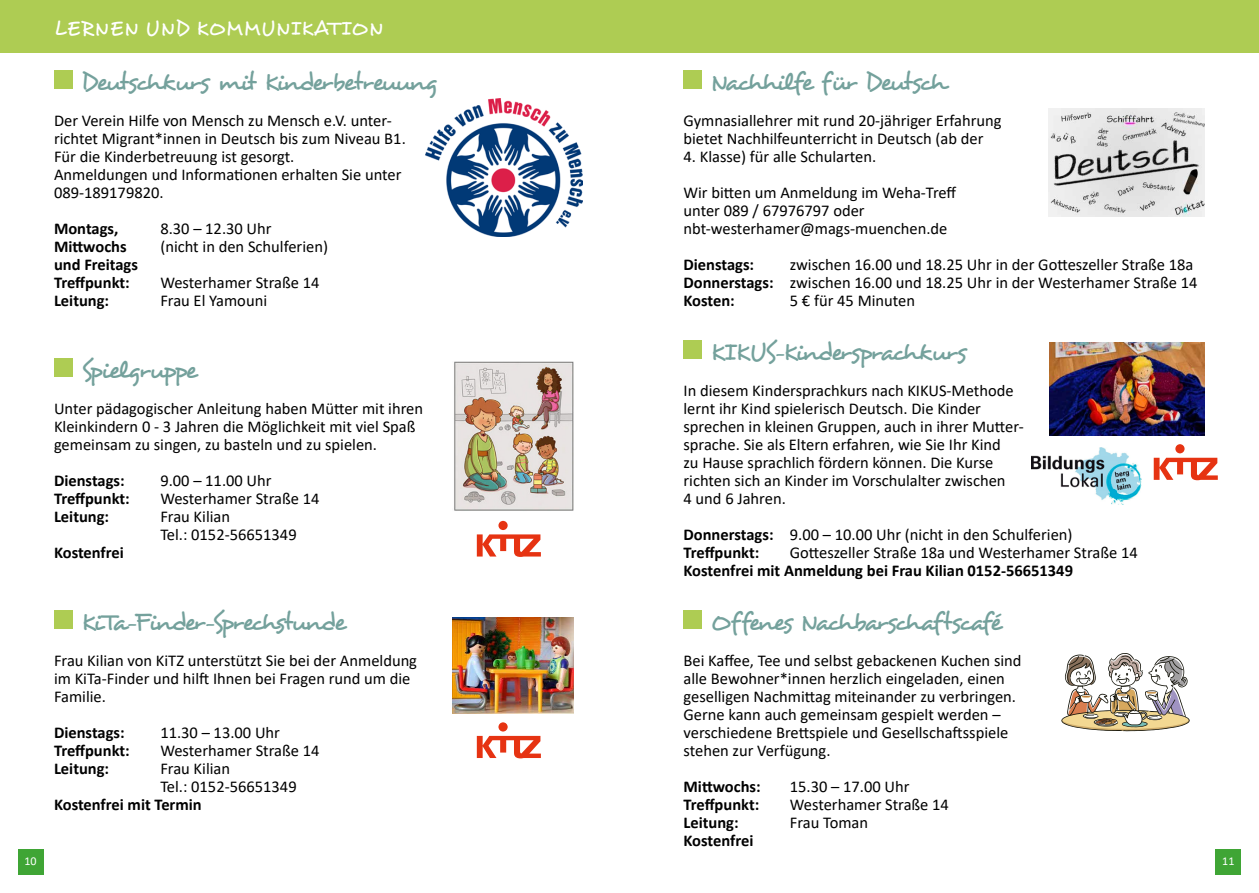
<style>
.page{position:relative;width:1259px;height:893px;background:#fff}
.page>*{position:absolute;margin:0;border:0;box-sizing:border-box;transform-origin:0 0}
.t1{font:25.5px "Desyrel";letter-spacing:-.075em;color:#74a19c}
.t2{font:25.5px "Desyrel";letter-spacing:-.05em;color:#74a19c}
.t3{font:21px "Desyrel";letter-spacing:.055em;color:#fff}
.t4{font:16.5px/18px "Calibri";color:#000}
.t5{font:700 16.5px/18px "Calibri";color:#000}
.t6{font:12px "Calibri";color:#fff}
.s1{font-weight:700}
</style>
<div class="page">
<div style="left:18px;top:850px;width:25px;height:25px;background:#3fa535"></div>
<div style="left:1215px;top:850px;width:26px;height:25px;background:#3fa535"></div>
<div style="left:0;top:0;width:629px;height:53px;background:#aecc53"></div>
<div style="left:54px;top:70px;width:18px;height:18px;background:#aecc53"></div>
<div style="left:54px;top:358px;width:18px;height:18px;background:#aecc53"></div>
<div style="left:54px;top:610px;width:18px;height:18px;background:#aecc53"></div>
<img style="left:426px;top:98px;width:157px;height:138px">
<img style="left:454px;top:361px;width:120px;height:150px">
<img style="left:452px;top:618px;width:122px;height:95px">
<div style="left:683px;top:610px;width:18px;height:18px;background:#aecc53"></div>
<div style="left:683px;top:340px;width:18px;height:18px;background:#aecc53"></div>
<svg style="left:1061px;top:653px;width:128px;height:78px"></svg>
<img style="left:1049px;top:342px;width:156px;height:94px">
<div style="left:629px;top:0;width:630px;height:53px;background:#aecc53"></div>
<div style="left:683px;top:70px;width:18px;height:18px;background:#aecc53"></div>
<img style="left:1048px;top:108px;width:156px;height:108px">
<svg style="left:477px;top:521px;width:64px;height:36px"></svg>
<img style="left:1031px;top:448px;width:110px;height:56px">
<svg style="left:1153px;top:444px;width:64px;height:36px"></svg>
<svg style="left:477px;top:722px;width:64px;height:36px"></svg>
<p class="t3" style="left:54px;top:15px;width:330px">LERNEN UND KOMMUNIKATION</p>
<h1 class="t1" style="left:81px;top:65px;width:358px">Deutschkurs mit Kinderbetreuung</h1>
<p class="t4" style="left:54px;top:111px;width:353px">Der Verein Hilfe von Mensch zu Mensch e.V. unter&shy;richtet Migrant*innen in Deutsch bis zum Niveau B1.<br>Für die Kinderbetreuung ist gesorgt.<br>Anmeldungen und Informationen erhalten Sie unter 089-189179820.</p>
<p class="t5" style="left:54px;top:219px;width:66px">Montags,</p>
<p class="t4" style="left:160px;top:219px;width:113px">8.30 – 12.30 Uhr</p>
<p class="t5" style="left:54px;top:237px;width:74px">Mittwochs</p>
<p class="t4" style="left:160px;top:237px;width:169px">(nicht in den Schulferien)</p>
<p class="t5" style="left:54px;top:255px;width:86px">und Freitags<br>Treffpunkt:</p>
<p class="t4" style="left:160px;top:273px;width:161px">Westerhamer Straße 14</p>
<p class="t5" style="left:54px;top:291px;width:57px">Leitung:</p>
<p class="t4" style="left:160px;top:291px;width:108px">Frau El Yamouni</p>
<h1 class="t1" style="left:81px;top:353px;width:118px">Spielgruppe</h1>
<p class="t4" style="left:54px;top:399px;width:371px">Unter pädagogischer Anleitung haben Mütter mit ihren<br>Kleinkindern 0 - 3 Jahren die Möglichkeit mit viel Spaß gemeinsam zu singen, zu basteln und zu spielen.</p>
<p class="t5" style="left:54px;top:471px;width:72px">Dienstags:</p>
<p class="t4" style="left:160px;top:471px;width:113px">9.00 – 11.00 Uhr</p>
<p class="t5" style="left:54px;top:489px;width:77px">Treffpunkt:</p>
<p class="t4" style="left:160px;top:489px;width:161px">Westerhamer Straße 14</p>
<p class="t5" style="left:54px;top:507px;width:57px">Leitung:</p>
<p class="t4" style="left:160px;top:507px;width:138px">Frau Kilian<br>Tel.: 0152-56651349</p>
<p class="t5" style="left:54px;top:543px;width:71px">Kostenfrei</p>
<h1 class="t1" style="left:81px;top:605px;width:266px">KiTa-Finder-Sprechstunde</h1>
<p class="t4" style="left:54px;top:651px;width:364px">Frau Kilian von KiTZ unterstützt Sie bei der Anmeldung im KiTa-Finder und hilft Ihnen bei Fragen rund um die<br>Familie.</p>
<p class="t5" style="left:54px;top:723px;width:72px">Dienstags:</p>
<p class="t4" style="left:160px;top:723px;width:121px">11.30 – 13.00 Uhr</p>
<p class="t5" style="left:54px;top:741px;width:77px">Treffpunkt:</p>
<p class="t4" style="left:160px;top:741px;width:161px">Westerhamer Straße 14</p>
<p class="t5" style="left:54px;top:759px;width:57px">Leitung:</p>
<p class="t4" style="left:160px;top:759px;width:138px">Frau Kilian<br>Tel.: 0152-56651349</p>
<p class="t5" style="left:54px;top:795px;width:149px">Kostenfrei mit Termin</p>
<h1 class="t1" style="left:710px;top:65px;width:237px">Nachhilfe für Deutsch</h1>
<p class="t4" style="left:683px;top:111px;width:320px">Gymnasiallehrer mit rund 20-jähriger Erfahrung bietet Nachhilfeunterricht in Deutsch (ab der</p>
<p class="t4" style="left:683px;top:138px;width:274px;line-height:36px">4. Klasse) für alle Schularten.<br>Wir bitten um Anmeldung im Weha-Treff</p>
<p class="t4" style="left:683px;top:201px;width:265px">unter 089 / 67976797 oder nbt-westerhamer@mags-muenchen.de</p>
<p class="t5" style="left:683px;top:255px;width:72px">Dienstags:</p>
<p class="t4" style="left:683px;top:255px;width:515px;text-indent:106px">zwischen 16.00 und 18.25 Uhr in der Gotteszeller Straße 18a<br><span class="s1">Donnerstags:</span> zwischen 16.00 und 18.25 Uhr in der Westerhamer Straße 14<br><span class="s1">Kosten:</span></p>
<p class="t4" style="left:790px;top:291px;width:127px">5 € für 45 Minuten</p>
<h1 class="t2" style="left:710px;top:335px;width:257px">KIKUS-Kindersprachkurs</h1>
<p class="t4" style="left:683px;top:381px;width:342px">In diesem Kindersprachkurs nach KIKUS-Methode lernt ihr Kind spielerisch Deutsch. Die Kinder sprechen in kleinen Gruppen, auch in ihrer Mutter&shy;sprache. Sie als Eltern erfahren, wie Sie Ihr Kind<br>zu Hause sprachlich fördern können. Die Kurse richten sich an Kinder im Vorschulalter zwischen<br>4 und 6 Jahren.</p>
<p class="t4" style="left:683px;top:525px;width:390px"><span class="s1">Donnerstags:</span> 9.00 – 10.00 Uhr (nicht in den Schulferien)<br><span class="s1">Treffpunkt:</span></p>
<p class="t4" style="left:790px;top:543px;width:349px">Gotteszeller Straße 18a und Westerhamer Straße 14</p>
<p class="t5" style="left:683px;top:561px;width:391px">Kostenfrei mit Anmeldung bei Frau Kilian 0152-56651349</p>
<h1 class="t1" style="left:710px;top:605px;width:293px">Offenes Nachbarschaftscafé</h1>
<p class="t4" style="left:683px;top:651px;width:339px">Bei Kaffee, Tee und selbst gebackenen Kuchen sind alle Bewohner*innen herzlich eingeladen, einen geselligen Nachmittag miteinander zu verbringen.<br>Gerne kann auch gemeinsam gespielt werden – verschiedene Brettspiele und Gesellschaftsspiele stehen zur Verfügung.</p>
<p class="t5" style="left:683px;top:777px;width:79px">Mittwochs:</p>
<p class="t4" style="left:790px;top:777px;width:121px">15.30 – 17.00 Uhr</p>
<p class="t5" style="left:683px;top:795px;width:77px">Treffpunkt:</p>
<p class="t4" style="left:790px;top:795px;width:161px">Westerhamer Straße 14</p>
<p class="t5" style="left:683px;top:813px;width:57px">Leitung:</p>
<p class="t4" style="left:790px;top:813px;width:80px">Frau Toman</p>
<p class="t5" style="left:683px;top:831px;width:71px">Kostenfrei</p>
<p class="t6" style="left:25px;top:853px;width:14px">10</p>
<p class="t6" style="left:1222px;top:853px;width:14px">11</p>
</div>
